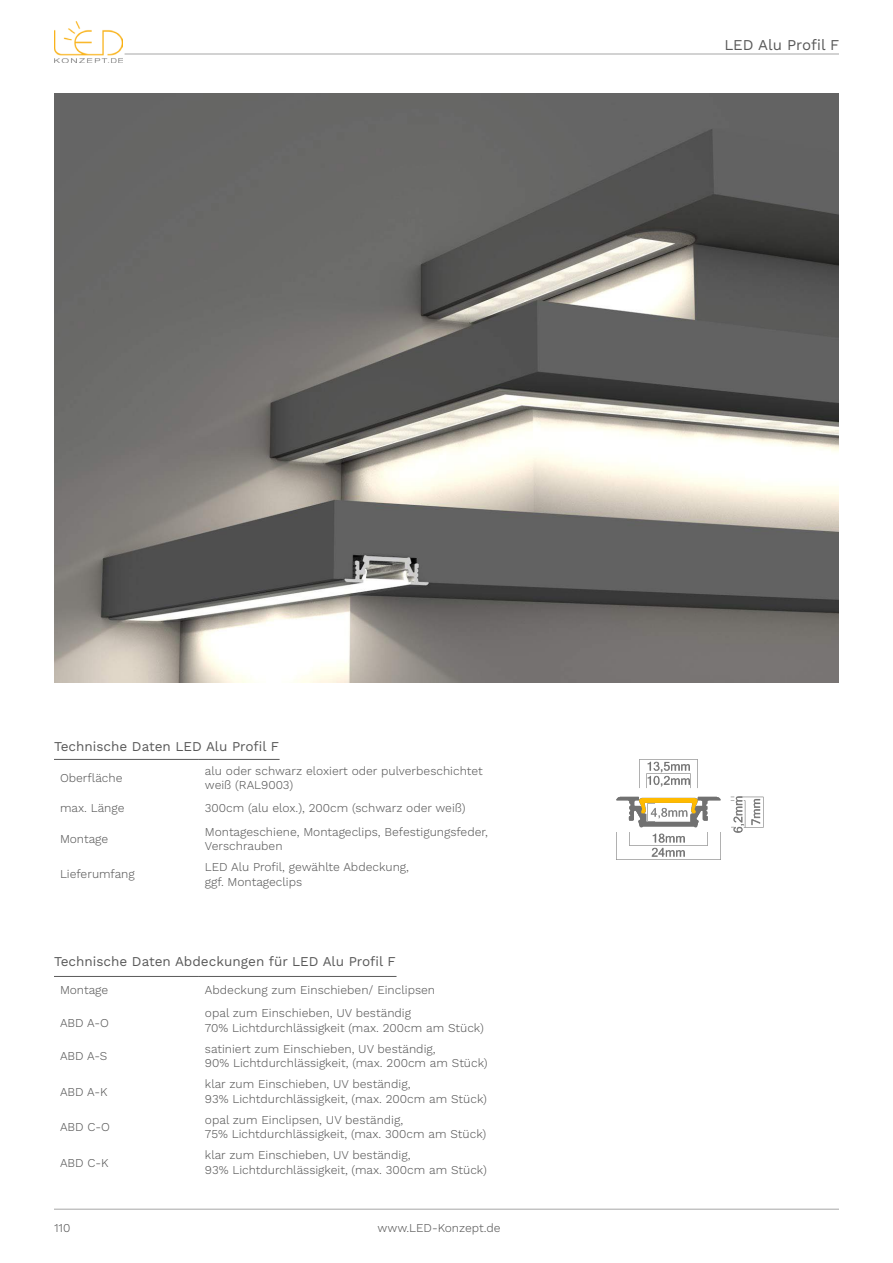
<style>
.page{position:relative;width:893px;height:1263px;background:#fff}
.page>*{position:absolute;margin:0;border:0;box-sizing:border-box;transform-origin:0 0}
.Überschrift_Seiten_O{font:15px "Work Sans";color:#595959}
.t1{font:13.5px "Work Sans";color:#595959}
.t2{font:300 12px/14.4px "Work Sans";color:#595959}
</style>
<div class="page">
<hr style="left:125px;top:54px;width:714px;height:1px;background:#a6a6a6">
<hr style="left:54px;top:1209px;width:785px;height:1px;background:#a6a6a6">
<img style="left:54px;top:21px;width:68px;height:42px">
<hr style="left:54px;top:759px;width:145px;height:1px;background:#595959">
<hr style="left:199px;top:759px;width:81px;height:1px;background:#595959">
<hr style="left:54px;top:976px;width:145px;height:1px;background:#595959">
<hr style="left:199px;top:976px;width:197px;height:1px;background:#595959">
<img style="left:54px;top:94px;width:785px;height:588px">
<img style="left:616px;top:759px;width:148px;height:101px">
<p class="Überschrift_Seiten_O" style="left:724px;top:36px;width:116px">LED Alu Profil F</p>
<p class="t1" style="left:54px;top:738px;width:227px">Technische Daten LED Alu Profil F</p>
<p class="t2" style="left:60px;top:771px;width:64px">Oberfläche</p>
<p class="t2" style="left:205px;top:764px;width:279px">alu oder schwarz eloxiert oder pulverbeschichtet weiß (RAL9003)</p>
<p class="t2" style="left:60px;top:802px;width:66px">max. Länge</p>
<p class="t2" style="left:205px;top:802px;width:262px">300cm (alu elox.), 200cm (schwarz oder weiß)</p>
<p class="t2" style="left:60px;top:832px;width:50px">Montage</p>
<p class="t2" style="left:205px;top:825px;width:285px">Montageschiene, Montageclips, Befestigungsfeder,<br>Verschrauben</p>
<p class="t2" style="left:60px;top:868px;width:76px">Lieferumfang</p>
<p class="t2" style="left:205px;top:860px;width:205px">LED Alu Profil, gewählte Abdeckung,</p>
<p class="t2" style="left:205px;top:875px;width:99px">ggf. Montageclips</p>
<p class="t1" style="left:54px;top:954px;width:343px">Technische Daten Abdeckungen für LED Alu Profil F</p>
<p class="t2" style="left:60px;top:983px;width:50px">Montage</p>
<p class="t2" style="left:205px;top:983px;width:232px">Abdeckung zum Einschieben/ Einclipsen</p>
<p class="t2" style="left:60px;top:1016px;width:51px">ABD A-O</p>
<p class="t2" style="left:205px;top:1006px;width:208px">opal zum Einschieben, UV beständig</p>
<p class="t2" style="left:205px;top:1021px;width:280px">70% Lichtdurchlässigkeit (max. 200cm am Stück)</p>
<p class="t2" style="left:60px;top:1049px;width:49px">ABD A-S</p>
<p class="t2" style="left:60px;top:1085px;width:49px">ABD A-K</p>
<p class="t2" style="left:60px;top:1120px;width:51px">ABD C-O</p>
<p class="t2" style="left:60px;top:1156px;width:50px">ABD C-K</p>
<p class="t2" style="left:205px;top:1042px;width:232px">satiniert zum Einschieben, UV beständig,</p>
<p class="t2" style="left:205px;top:1056px;width:284px">90% Lichtdurchlässigkeit, (max. 200cm am Stück)</p>
<p class="t2" style="left:205px;top:1077px;width:207px">klar zum Einschieben, UV beständig,</p>
<p class="t2" style="left:205px;top:1092px;width:284px">93% Lichtdurchlässigkeit, (max. 200cm am Stück)</p>
<p class="t2" style="left:205px;top:1113px;width:200px">opal zum Einclipsen, UV beständig,</p>
<p class="t2" style="left:205px;top:1127px;width:283px">75% Lichtdurchlässigkeit, (max. 300cm am Stück)</p>
<p class="t2" style="left:205px;top:1148px;width:207px">klar zum Einschieben, UV beständig,</p>
<p class="t2" style="left:205px;top:1163px;width:283px">93% Lichtdurchlässigkeit, (max. 300cm am Stück)</p>
<p class="t2" style="left:54px;top:1221px;width:18px">110</p>
<p class="t2" style="left:378px;top:1221px;width:124px">www.LED-Konzept.de</p>
</div>
